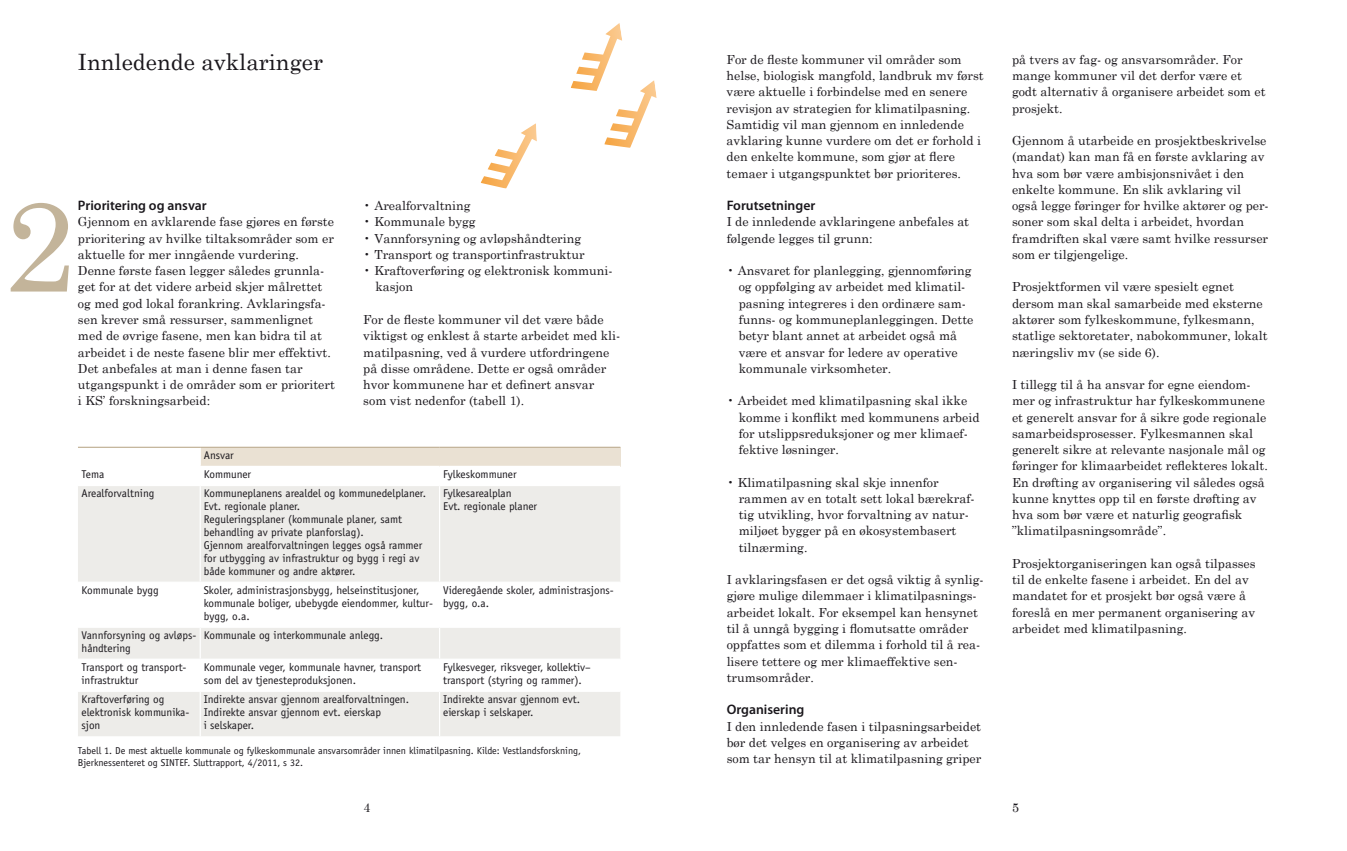
<style>
.page{position:relative;width:1347px;height:851px;background:#fff}
.page>*{position:absolute;margin:0;border:0;box-sizing:border-box;transform-origin:0 0}
.t1{font:128.38px "Century Schoolbook";color:#c3b49a}
.t2{font:22.5px "Century Schoolbook";color:#1a171c}
.t3{font:600 13.75px "Myriad Pro";color:#1a171c}
.t4{font:12.5px/16.2px "Century Schoolbook";color:#1a171c}
.t5{font:11.25px/12.9px "Officina Sans";color:#1a171c}
.t6{font:10px/11.5px "Officina Sans";color:#1a171c}
</style>
<div class="page">
<svg style="left:480px;top:123px;width:57px;height:65px"></svg>
<svg style="left:571px;top:23px;width:85px;height:125px"></svg>
<div style="left:200px;top:447px;width:420px;height:19px;background:#eae1d3"></div>
<svg style="left:78px;top:486px;width:542px;height:172px;fill:#edece9"></svg>
<div style="left:78px;top:692px;width:542px;height:44px;background:#edece9"></div>
<hr style="left:200px;top:465px;width:239px;height:2px;background:#fff">
<svg style="left:200px;top:448px;width:1px;height:18px"></svg>
<hr style="left:439px;top:465px;width:181px;height:2px;background:#fff">
<hr style="left:200px;top:486px;width:1px;height:95px;background:#fff">
<hr style="left:439px;top:486px;width:1px;height:95px;background:#fff">
<hr style="left:78px;top:581px;width:122px;height:1px;background:#fff">
<hr style="left:200px;top:581px;width:239px;height:1px;background:#fff">
<hr style="left:200px;top:582px;width:1px;height:44px;background:#fff">
<hr style="left:439px;top:581px;width:181px;height:1px;background:#fff">
<hr style="left:439px;top:582px;width:1px;height:44px;background:#fff">
<hr style="left:78px;top:626px;width:122px;height:1px;background:#fff">
<hr style="left:200px;top:626px;width:239px;height:1px;background:#fff">
<hr style="left:200px;top:627px;width:1px;height:31px;background:#fff">
<hr style="left:439px;top:626px;width:181px;height:1px;background:#fff">
<hr style="left:439px;top:627px;width:1px;height:31px;background:#fff">
<hr style="left:200px;top:691px;width:1px;height:45px;background:#fff">
<hr style="left:439px;top:691px;width:1px;height:45px;background:#fff">
<hr style="left:78px;top:446px;width:122px;height:2px;background:#c3b49a">
<hr style="left:200px;top:446px;width:239px;height:2px;background:#c3b49a">
<hr style="left:439px;top:446px;width:181px;height:2px;background:#c3b49a">
<h2 class="t2" style="left:78px;top:48px;width:247px">Innledende avklaringer</h2>
<h1 class="t1" style="left:5px;top:165px;width:73px">2</h1>
<p class="t3" style="left:78px;top:197px;width:130px">Prioritering og ansvar</p>
<p class="t4" style="left:78px;top:213px;width:258px">Gjennom en avklarende fase gjøres en første prioritering av hvilke tiltaksområder som er aktuelle for mer inngående vurdering.<br>Denne første fasen legger således grunnla&shy;get for at det videre arbeid skjer målrettet og med god lokal forankring. Avklaringsfa&shy;sen krever små ressurser, sammenlignet med de øvrige fasene, men kan bidra til at arbeidet i de neste fasene blir mer effektivt.<br>Det anbefales at man i denne fasen tar utgangspunkt i de områder som er prioritert i KS’ forskningsarbeid:</p>
<p class="t4" style="left:363px;top:197px;width:109px">• Arealforvaltning</p>
<p class="t4" style="left:363px;top:213px;width:114px">• Kommunale bygg</p>
<p class="t4" style="left:363px;top:230px;width:219px">• Vannforsyning og avløpshåndtering</p>
<p class="t4" style="left:363px;top:246px;width:223px">• Transport og transportinfrastruktur</p>
<p class="t4" style="left:375px;top:262px;width:239px;text-indent:-12px">• Kraftoverføring og elektronisk kommuni&shy;kasjon</p>
<p class="t4" style="left:363px;top:311px;width:258px">For de fleste kommuner vil det være både viktigst og enklest å starte arbeidet med kli&shy;matilpasning, ved å vurdere utfordringene på disse områdene. Dette er også områder hvor kommunene har et definert ansvar som vist nedenfor (tabell 1).</p>
<p class="t5" style="left:81px;top:468px;width:24px">Tema</p>
<p class="t5" style="left:204px;top:446px;width:49px;line-height:19.1px">Ansvar<br>Kommuner</p>
<p class="t5" style="left:443px;top:468px;width:75px">Fylkeskommuner</p>
<p class="t5" style="left:81px;top:487px;width:74px">Arealforvaltning</p>
<p class="t5" style="left:204px;top:487px;width:224px">Kommuneplanens arealdel og kommunedelplaner.<br>Evt. regionale planer.<br>Reguleringsplaner (kommunale planer, samt behandling av private planforslag).<br>Gjennom arealforvaltningen legges også rammer for utbygging av infrastruktur og bygg i regi av både kommuner og andre aktører.</p>
<p class="t5" style="left:443px;top:487px;width:95px">Fylkesarealplan<br>Evt. regionale planer</p>
<p class="t5" style="left:81px;top:584px;width:79px">Kommunale bygg</p>
<p class="t5" style="left:204px;top:584px;width:231px">Skoler, administrasjonsbygg, helseinstitusjoner, kommunale boliger, ubebygde eiendommer, kultur&shy;bygg, o.a.</p>
<p class="t5" style="left:443px;top:584px;width:172px">Videregående skoler, administrasjons&shy;bygg, o.a.</p>
<p class="t5" style="left:81px;top:629px;width:116px">Vannforsyning og avløps&shy;håndtering</p>
<p class="t5" style="left:204px;top:629px;width:181px">Kommunale og interkommunale anlegg.</p>
<p class="t5" style="left:81px;top:661px;width:107px">Transport og transport&shy;infrastruktur</p>
<p class="t5" style="left:204px;top:661px;width:219px">Kommunale veger, kommunale havner, transport som del av tjenesteproduksjonen.</p>
<p class="t5" style="left:443px;top:661px;width:149px">Fylkesveger, riksveger, kollektiv– transport (styring og rammer).</p>
<p class="t5" style="left:81px;top:693px;width:109px">Kraftoverføring og elektronisk kommunika&shy;sjon</p>
<p class="t5" style="left:204px;top:693px;width:207px">Indirekte ansvar gjennom arealforvaltningen.<br>Indirekte ansvar gjennom evt. eierskap<br>i selskaper.</p>
<p class="t5" style="left:443px;top:693px;width:138px">Indirekte ansvar gjennom evt. eierskap i selskaper.</p>
<p class="t6" style="left:78px;top:745px;width:504px">Tabell 1. De mest aktuelle kommunale og fylkeskommunale ansvarsområder innen klimatilpasning. Kilde: Vestlandsforskning,<br>Bjerknessenteret og SINTEF. Sluttrapport, 4/2011, s 32.</p>
<p class="t4" style="left:726px;top:51px;width:258px">For de fleste kommuner vil områder som helse, biologisk mangfold, landbruk mv først være aktuelle i forbindelse med en senere revisjon av strategien for klimatilpasning.<br>Samtidig vil man gjennom en innledende avklaring kunne vurdere om det er forhold i den enkelte kommune, som gjør at flere temaer i utgangspunktet bør prioriteres.</p>
<p class="t3" style="left:726px;top:197px;width:90px">Forutsetninger</p>
<p class="t4" style="left:726px;top:213px;width:244px">I de innledende avklaringene anbefales at følgende legges til grunn:</p>
<p class="t4" style="left:738px;top:262px;width:236px;text-indent:-12px">• Ansvaret for planlegging, gjennomføring og oppfølging av arbeidet med klimatil&shy;pasning integreres i den ordinære sam&shy;funns- og kommuneplanleggingen. Dette betyr blant annet at arbeidet også må være et ansvar for ledere av operative kommunale virksomheter.</p>
<p class="t4" style="left:738px;top:392px;width:242px;text-indent:-12px">• Arbeidet med klimatilpasning skal ikke komme i konflikt med kommunens arbeid for utslippsreduksjoner og mer klimaef&shy;fektive løsninger.</p>
<p class="t4" style="left:738px;top:473px;width:237px;text-indent:-12px">• Klimatilpasning skal skje innenfor rammen av en totalt sett lokal bærekraf&shy;tig utvikling, hvor forvaltning av natur&shy;miljøet bygger på en økosystembasert tilnærming.</p>
<p class="t4" style="left:726px;top:571px;width:258px">I avklaringsfasen er det også viktig å synlig&shy;gjøre mulige dilemmaer i klimatilpasnings&shy;arbeidet lokalt. For eksempel kan hensynet til å unngå bygging i flomutsatte områder oppfattes som et dilemma i forhold til å rea&shy;lisere tettere og mer klimaeffektive sen&shy;trumsområder.</p>
<p class="t3" style="left:726px;top:700px;width:79px">Organisering</p>
<p class="t4" style="left:726px;top:717px;width:256px">I den innledende fasen i tilpasningsarbeidet bør det velges en organisering av arbeidet som tar hensyn til at klimatilpasning griper</p>
<p class="t4" style="left:1012px;top:51px;width:255px">på tvers av fag- og ansvarsområder. For mange kommuner vil det derfor være et godt alternativ å organisere arbeidet som et prosjekt.</p>
<p class="t4" style="left:1012px;top:132px;width:258px">Gjennom å utarbeide en prosjektbeskrivelse (mandat) kan man få en første avklaring av hva som bør være ambisjonsnivået i den enkelte kommune. En slik avklaring vil også legge føringer for hvilke aktører og per&shy;soner som skal delta i arbeidet, hvordan framdriften skal være samt hvilke ressurser som er tilgjengelige.</p>
<p class="t4" style="left:1012px;top:278px;width:257px">Prosjektformen vil være spesielt egnet dersom man skal samarbeide med eksterne aktører som fylkeskommune, fylkesmann, statlige sektoretater, nabokommuner, lokalt næringsliv mv (se side 6).</p>
<p class="t4" style="left:1012px;top:376px;width:257px">I tillegg til å ha ansvar for egne eiendom&shy;mer og infrastruktur har fylkeskommunene et generelt ansvar for å sikre gode regionale samarbeidsprosesser. Fylkesmannen skal generelt sikre at relevante nasjonale mål og føringer for klimaarbeidet reflekteres lokalt.<br>En drøfting av organisering vil således også kunne knyttes opp til en første drøfting av hva som bør være et naturlig geografisk ”klimatilpasningsområde”.</p>
<p class="t4" style="left:1012px;top:555px;width:245px">Prosjektorganiseringen kan også tilpasses til de enkelte fasene i arbeidet. En del av mandatet for et prosjekt bør også være å foreslå en mer permanent organisering av arbeidet med klimatilpasning.</p>
<p class="t4" style="left:363px;top:798px;width:8px">4</p>
<p class="t4" style="left:1012px;top:798px;width:8px">5</p>
</div>
